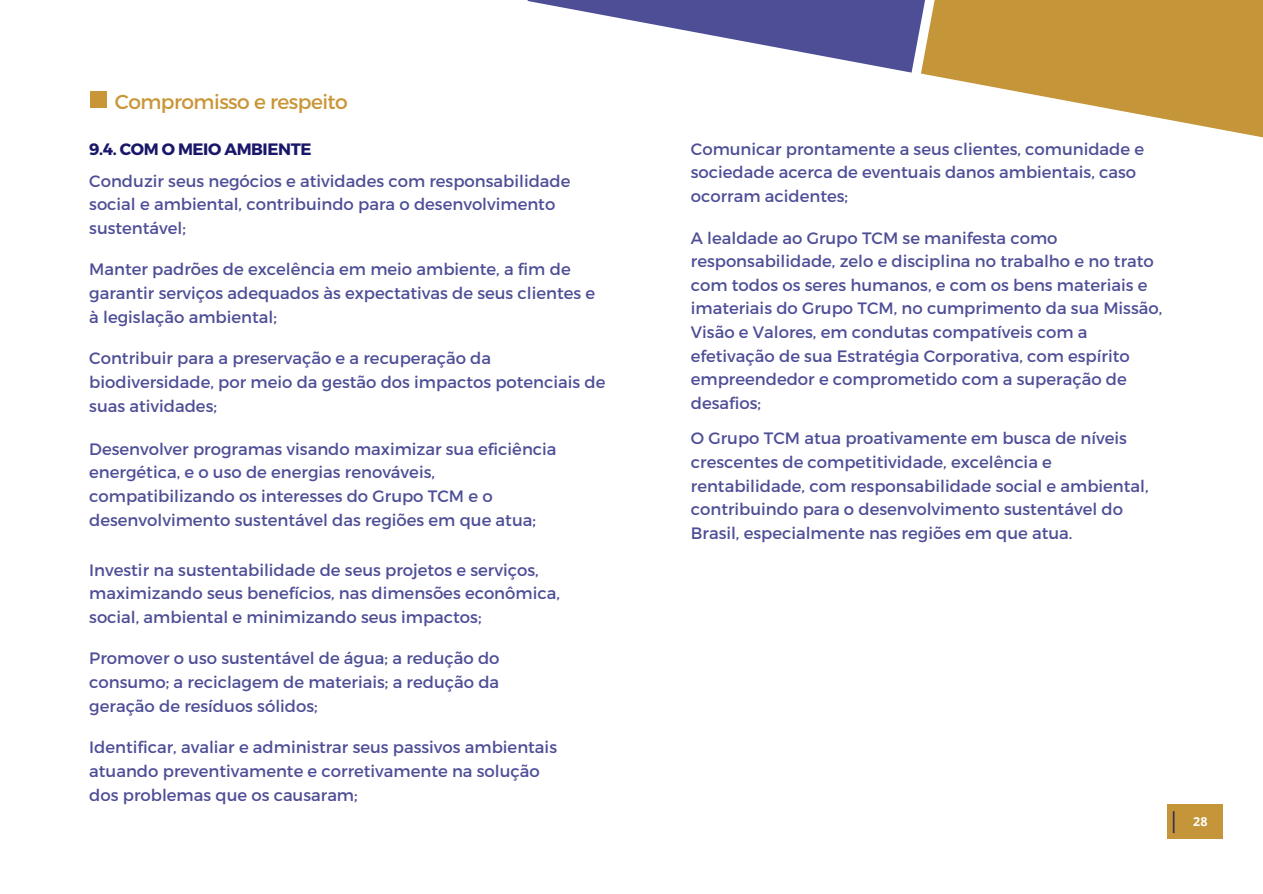
<style>
.page{position:relative;width:1263px;height:894px;background:#fff}
.page>*{position:absolute;margin:0;border:0;box-sizing:border-box;transform-origin:0 0}
.t1{font:20.1px "Montserrat";letter-spacing:-.025em;color:#c99637}
.t2{font:16.5px/23.5px "Montserrat";color:#4e4e97}
.t3{font:700 16.5px "Montserrat";letter-spacing:-.025em;color:#191769}
.t4{font:700 12.45px "Open Sans";color:#fff}
.s1{font-weight:400;font-size:21.9px;color:#29285d}
</style>
<div class="page">
<div style="left:90px;top:91px;width:17px;height:17px;background:#c99637"></div>
<svg style="left:528px;top:0;width:393px;height:73px"></svg>
<svg style="left:921px;top:0;width:342px;height:138px;fill:#c49539"></svg>
<div style="left:1168px;top:803px;width:55px;height:35px;background:#c49539"></div>
<p class="t1" style="left:115px;top:89px;width:235px">Compromisso e respeito</p>
<p class="t3" style="left:89px;top:138px;width:224px">9.4. COM O MEIO AMBIENTE</p>
<p class="t2" style="left:89px;top:168px;width:483px">Conduzir seus negócios e atividades com responsabilidade social e ambiental, contribuindo para o desenvolvimento sustentável;</p>
<p class="t2" style="left:89px;top:257px;width:507px">Manter padrões de excelência em meio ambiente, a fim de garantir serviços adequados às expectativas de seus clientes e à legislação ambiental;</p>
<p class="t2" style="left:89px;top:346px;width:518px">Contribuir para a preservação e a recuperação da biodiversidade, por meio da gestão dos impactos potenciais de suas atividades;</p>
<p class="t2" style="left:89px;top:436px;width:469px">Desenvolver programas visando maximizar sua eficiência energética, e o uso de energias renováveis, compatibilizando os interesses do Grupo TCM e o desenvolvimento sustentável das regiões em que atua;</p>
<p class="t2" style="left:89px;top:557px;width:472px">Investir na sustentabilidade de seus projetos e serviços, maximizando seus benefícios, nas dimensões econômica, social, ambiental e minimizando seus impactos;</p>
<p class="t2" style="left:89px;top:645px;width:412px;text-align:justify">Promover o uso sustentável de água; a redução do consumo; a reciclagem de materiais; a redução da geração de resíduos sólidos;</p>
<p class="t2" style="left:89px;top:734px;width:469px">Identificar, avaliar e administrar seus passivos ambientais atuando preventivamente e corretivamente na solução dos problemas que os causaram;</p>
<p class="t2" style="left:691px;top:136px;width:455px">Comunicar prontamente a seus clientes, comunidade e sociedade acerca de eventuais danos ambientais, caso ocorram acidentes;</p>
<p class="t2" style="left:691px;top:225px;width:473px">A lealdade ao Grupo TCM se manifesta como responsabilidade, zelo e disciplina no trabalho e no trato com todos os seres humanos, e com os bens materiais e imateriais do Grupo TCM, no cumprimento da sua Missão, Visão e Valores, em condutas compatíveis com a efetivação de sua Estratégia Corporativa, com espírito empreendedor e comprometido com a superação de desafios;</p>
<p class="t2" style="left:691px;top:426px;width:459px">O Grupo TCM atua proativamente em busca de níveis crescentes de competitividade, excelência e rentabilidade, com responsabilidade social e ambiental, contribuindo para o desenvolvimento sustentável do Brasil, especialmente nas regiões em que atua.</p>
<p class="t4" style="left:1168px;top:812px;width:41px"><span class="s1">|</span> 28</p>
</div>
